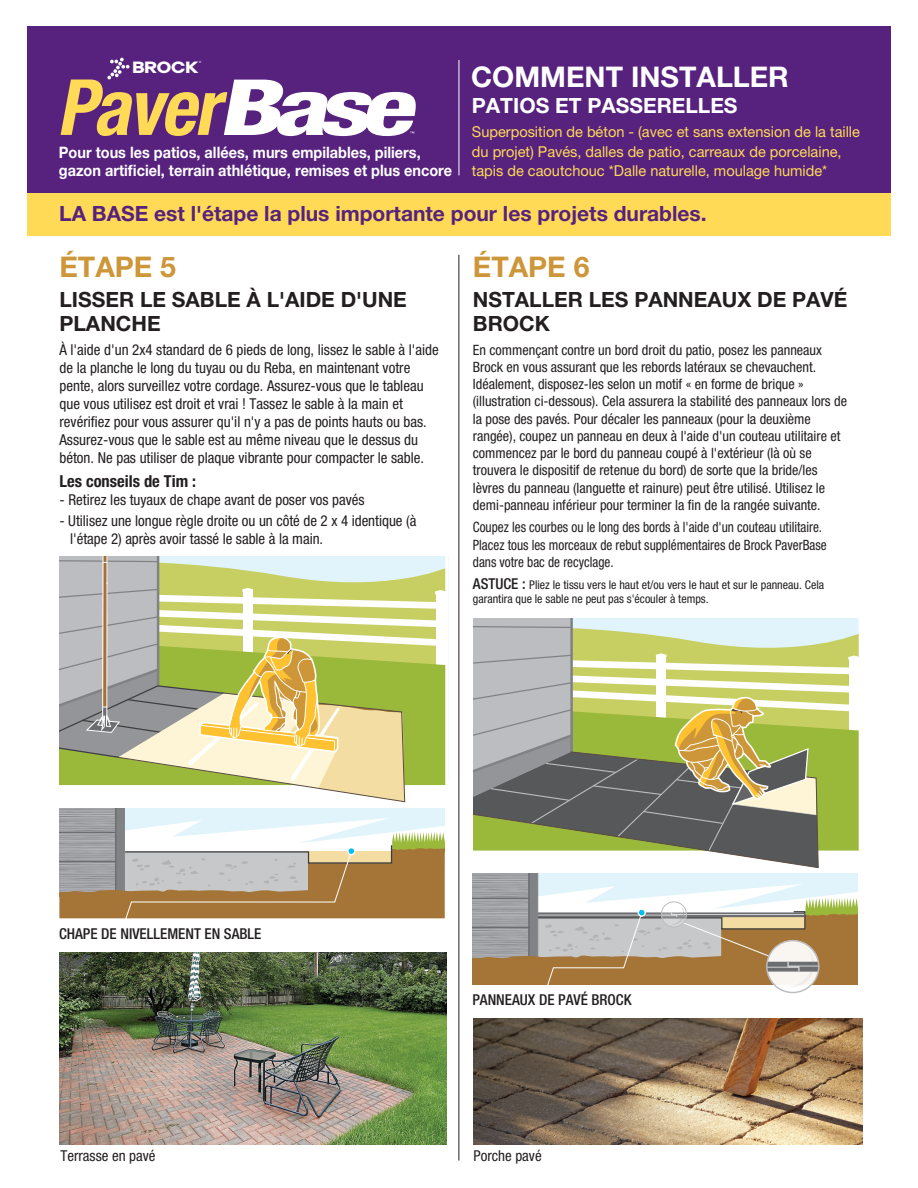
<style>
.page{position:relative;width:918px;height:1188px;background:#fff}
.page>*{position:absolute;margin:0;border:0;box-sizing:border-box;transform-origin:0 0}
.t1{font:italic 700 condensed 77.55px "Helvetica Neue";color:#ffda57}
.t2{font:700 28.5px "Helvetica Neue LT Std";color:#fff}
.t3{font:700 28.5px "Helvetica Neue LT Std";color:#cd9639}
.t4{font:700 21px/24px "Helvetica Neue LT Std";color:#231f20}
.t5{font:700 21px "Helvetica Neue LT Std";color:#57227e}
.t6{font:700 21px "Helvetica Neue LT Std";color:#fff}
.t7{font:700 condensed 16.5px "Helvetica Neue LT Std";color:#231f20}
.t8{font:16.35px "Soin Sans Pro Headline";color:#fff;scale:1.17 1}
.t9{font:700 15.75px/18px "Helvetica Neue LT Std";color:#fff;scale:.92 1}
.t10{font:condensed 15px/18px "Helvetica Neue LT Std";color:#231f20}
.t11{font:15px/19.5px "Helvetica Neue LT Std";color:#ffda57}
.t12{font:500 condensed 15px "Helvetica Neue LT Std";color:#231f20}
.t13{font:condensed 14.25px/17.2px "Helvetica Neue LT Std";color:#231f20}
.t14{font:condensed 14.25px/17.2px "Helvetica Neue LT Std";color:#231f20;scale:.93 1}
.t15{font:condensed 12px/13.5px "Helvetica Neue LT Std";color:#231f20}
.t16{font:3px "Soin Sans Pro";color:#fff}
.s1{font-weight:800;color:#fff}
.s2{font-weight:500;font-size:15px}
</style>
<div class="page">
<div style="left:27px;top:98px;width:863px;height:137px;background:#ffda57"></div>
<div style="left:27px;top:26px;width:863px;height:167px;background:#57227e"></div>
<hr style="left:459px;top:255px;width:1px;height:905px;background:#231f20">
<svg style="left:59px;top:556px;width:390px;height:363px;background:#c8c69a"></svg>
<svg style="left:473px;top:618px;width:387px;height:372px"></svg>
<img style="left:473px;top:1018px;width:389px;height:126px">
<img style="left:59px;top:953px;width:387px;height:191px">
<hr style="left:459px;top:60px;width:1px;height:115px;background:#fff">
<svg style="left:107px;top:58px;width:23px;height:21px"></svg>
<p class="t8" style="left:132px;top:53px;width:58px">BROCK</p>
<p class="t16" style="left:199px;top:60px;width:4px">®</p>
<h2 class="t2" style="left:471px;top:59px;width:319px">COMMENT INSTALLER</h2>
<h3 class="t6" style="left:472px;top:93px;width:267px">PATIOS ET PASSERELLES</h3>
<p class="t11" style="left:472px;top:122px;width:390px">Superposition de béton - (avec et sans extension de la taille du projet) Pavés, dalles de patio, carreaux de porcelaine, tapis de caoutchouc *Dalle naturelle, moulage humide*</p>
<h3 class="t5" style="left:59px;top:201px;width:649px">LA BASE est l'étape la plus importante pour les projets durables.</h3>
<h1 class="t1" style="left:57px;top:60px;width:375px">Paver<span class="s1">Base</span></h1>
<p class="t9" style="left:59px;top:143px;width:429px">Pour tous les patios, allées, murs empilables, piliers, gazon artificiel, terrain athlétique, remises et plus encore</p>
<h2 class="t3" style="left:59px;top:249px;width:118px">ÉTAPE 5</h2>
<h3 class="t4" style="left:59px;top:287px;width:349px">LISSER LE SABLE À L'AIDE D'UNE<br>PLANCHE</h3>
<p class="t10" style="left:59px;top:340px;width:381px">À l'aide d'un 2x4 standard de 6 pieds de long, lissez le sable à l'aide de la planche le long du tuyau ou du Reba, en maintenant votre pente, alors surveillez votre cordage. Assurez-vous que le tableau que vous utilisez est droit et vrai ! Tassez le sable à la main et revérifiez pour vous assurer qu'il n'y a pas de points hauts ou bas.<br>Assurez-vous que le sable est au même niveau que le dessus du béton. Ne pas utiliser de plaque vibrante pour compacter le sable.</p>
<p class="t7" style="left:59px;top:471px;width:138px">Les conseils de Tim :</p>
<p class="t10" style="left:59px;top:490px;width:307px">- Retirez les tuyaux de chape avant de poser vos pavés</p>
<p class="t10" style="left:70px;top:511px;width:348px;text-indent:-11px">- Utilisez une longue règle droite ou un côté de 2 x 4 identique (à l'étape 2) après avoir tassé le sable à la main.</p>
<h2 class="t3" style="left:473px;top:249px;width:118px">ÉTAPE 6</h2>
<h3 class="t4" style="left:473px;top:287px;width:376px">NSTALLER LES PANNEAUX DE PAVÉ<br>BROCK</h3>
<p class="t13" style="left:473px;top:341px;width:376px">En commençant contre un bord droit du patio, posez les panneaux Brock en vous assurant que les rebords latéraux se chevauchent.<br>Idéalement, disposez-les selon un motif « en forme de brique » (illustration ci-dessous). Cela assurera la stabilité des panneaux lors de la pose des pavés. Pour décaler les panneaux (pour la deuxième rangée), coupez un panneau en deux à l'aide d'un couteau utilitaire et commencez par le bord du panneau coupé à l'extérieur (là où se trouvera le dispositif de retenue du bord) de sorte que la bride/les lèvres du panneau (languette et rainure) peut être utilisé. Utilisez le demi-panneau inférieur pour terminer la fin de la rangée suivante.</p>
<p class="t14" style="left:473px;top:519px;width:382px">Coupez les courbes ou le long des bords à l'aide d'un couteau utilitaire.<br>Placez tous les morceaux de rebut supplémentaires de Brock PaverBase dans votre bac de recyclage.</p>
<p class="t15" style="left:473px;top:578px;width:353px"><span class="s2">ASTUCE :</span> Pliez le tissu vers le haut et/ou vers le haut et sur le panneau. Cela garantira que le sable ne peut pas s'écouler à temps.</p>
<p class="t12" style="left:59px;top:925px;width:204px">CHAPE DE NIVELLEMENT EN SABLE</p>
<p class="t12" style="left:472px;top:991px;width:161px">PANNEAUX DE PAVÉ BROCK</p>
<p class="t10" style="left:60px;top:1146px;width:97px">Terrasse en pavé</p>
<p class="t10" style="left:473px;top:1146px;width:70px">Porche pavé</p>
</div>
